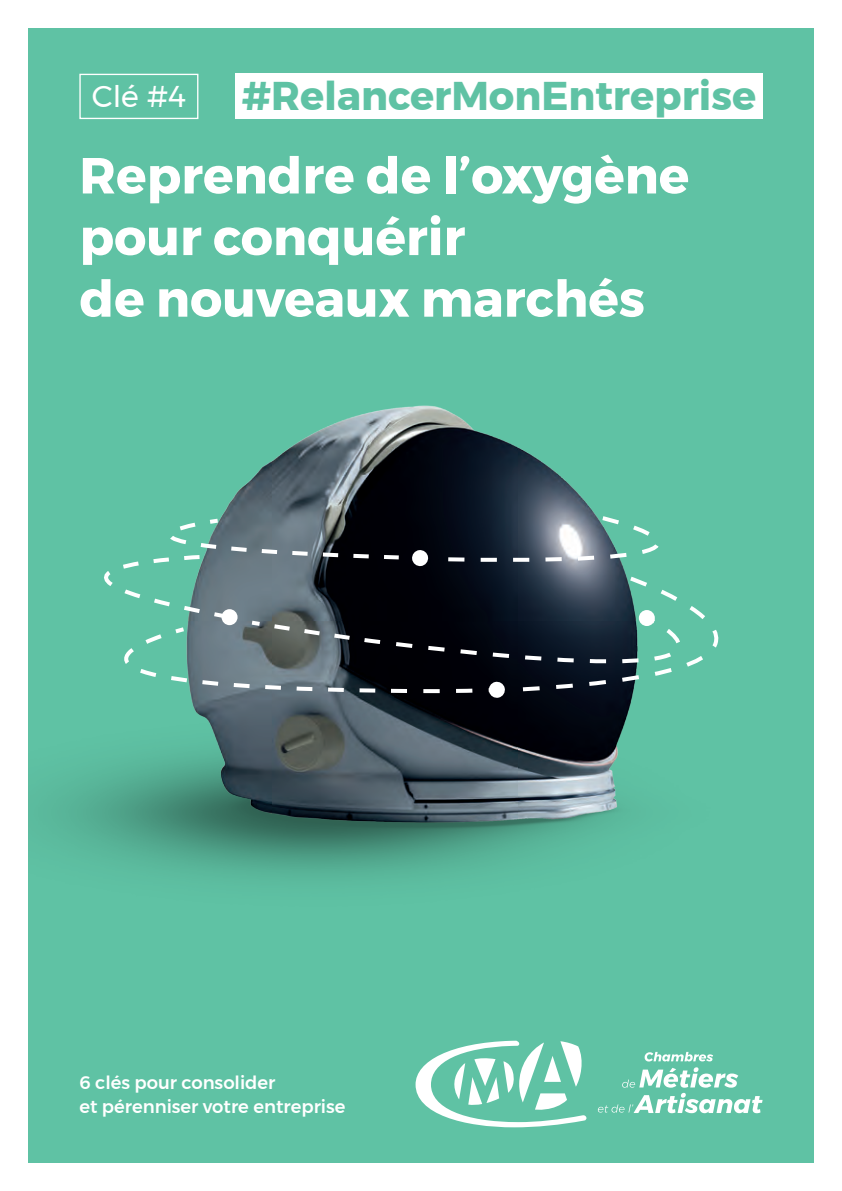
<style>
.page{position:relative;width:842px;height:1191px;background:#fff}
.page>*{position:absolute;margin:0;border:0;box-sizing:border-box;transform-origin:0 0}
.Gros_titre_R{font:700 50.6px/61.6px "Montserrat";color:#fff}
.Relancer{font:700 40px "Montserrat";color:#5fc2a4}
.Clef_n{font:30px "Montserrat";color:#fff}
.Base_line{font:500 18px/24px "Montserrat";color:#fff}
</style>
<div class="page">
<div style="left:28px;top:28px;width:786px;height:1134px;background:#5fc2a4"></div>
<img style="left:51px;top:405px;width:581px;height:473px">
<svg style="left:51px;top:514px;width:668px;height:184px"></svg>
<div style="left:235px;top:74px;width:528px;height:45px;background:#fff"></div>
<div style="left:79px;top:74px;width:119px;height:45px;border:1px solid #fff"></div>
<svg style="left:645px;top:1051px;width:68px;height:10px"></svg>
<svg style="left:598px;top:1067px;width:165px;height:46px"></svg>
<svg style="left:416px;top:1040px;width:171px;height:87px"></svg>
<p class="Clef_n" style="left:92px;top:73px;width:96px">Clé #4</p>
<p class="Relancer" style="left:242px;top:64px;width:516px">#RelancerMonEntreprise</p>
<p class="Gros_titre_R" style="left:79px;top:145px;width:611px">Reprendre de l’oxygène pour conquérir<br>de nouveaux marchés</p>
<p class="Base_line" style="left:79px;top:1070px;width:268px">6 clés pour consolider<br>et pérenniser votre entreprise</p>
</div>
